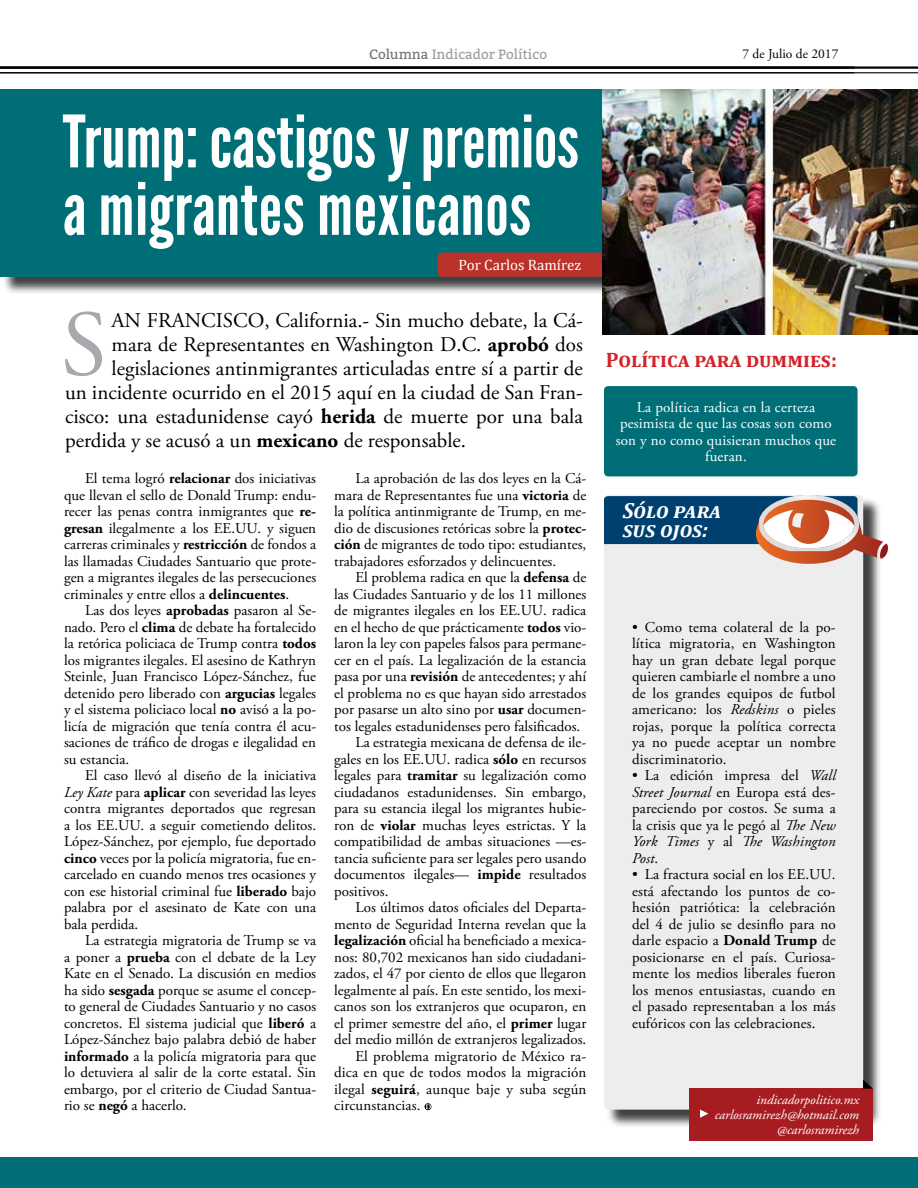
<style>
.page{position:relative;width:918px;height:1188px;background:#fff}
.page>*{position:absolute;margin:0;border:0;box-sizing:border-box;transform-origin:0 0}
.t1{font:93.45px "Adobe Garamond Pro";color:#a7a9ac}
.t2{font:72px/67.5px "League Gothic";color:#fff}
.t3{font:italic 700 21.9px/19.5px "Cambria";color:#fff}
.t4{font:21px "Adobe Garamond Pro";color:#000}
.t5{font:700 21px "Cambria";color:#d2232a}
.t6{font:15px/16.5px "Adobe Garamond Pro";color:#000;text-align:justify}
.t7{font:15px/16.5px "Adobe Garamond Pro";letter-spacing:.01em;color:#fff;text-align:center}
.t8{font:15px "Cambria";color:#fff}
.t9{font:italic 13.5px/15px "Adobe Garamond Pro";color:#fff;text-align:right}
.t10{font:13.5px "Bitter";color:#999b9e}
.t11{font:13.5px "Adobe Garamond Pro";color:#000}
.s1{color:#717275}
.s2{font-weight:700}
.s3{font-style:italic}
</style>
<div class="page">
<hr style="left:0;top:66px;width:918px;height:3px;background:#000">
<hr style="left:0;top:72px;width:918px;height:1px;background:#000">
<div style="left:2px;top:92px;width:916px;height:203px;background:#000;opacity:.75"></div>
<div style="left:0;top:89px;width:918px;height:188px;background:#006e77"></div>
<div style="left:438px;top:253px;width:215px;height:24px;background:#bb322a;border-radius:4px"></div>
<svg style="left:426px;top:1104px;width:5px;height:5px"></svg>
<div style="left:604px;top:386px;width:254px;height:90px;background:#006e77;border-radius:4px"></div>
<div style="left:606px;top:497px;width:276px;height:631px;background:#000;opacity:.75"></div>
<div style="left:604px;top:495px;width:259px;height:615px;background:#ededee;border-radius:4px"></div>
<svg style="left:604px;top:495px;width:284px;height:69px"></svg>
<div style="left:690px;top:1089px;width:183px;height:52px;background:#a71c20"></div>
<svg style="left:700px;top:1110px;width:8px;height:8px"></svg>
<svg style="left:863px;top:1080px;width:10px;height:9px"></svg>
<img style="left:602px;top:89px;width:316px;height:246px">
<div style="left:0;top:1158px;width:918px;height:30px;background:#006e77"></div>
<p class="t10" style="left:369px;top:45px;width:179px"><span class="s1">Columna</span> Indicador Político</p>
<p class="t11" style="left:742px;top:46px;width:98px">7 de Julio de 2017</p>
<h2 class="t2" style="left:63px;top:108px;width:518px">Trump: castigos y premios a migrantes mexicanos</h2>
<p class="t8" style="left:459px;top:256px;width:124px">Por Carlos Ramírez</p>
<h1 class="t1" style="left:61px;top:289px;width:47px">S</h1>
<h3 class="t4" style="left:112px;top:307px;width:473px">AN FRANCISCO, California.- Sin mucho debate, la Cá-</h3>
<h3 class="t4" style="left:112px;top:331px;width:473px">mara de Representantes en Washington D.C. <span class="s2">aprobó</span> dos</h3>
<h3 class="t4" style="left:112px;top:355px;width:473px">legislaciones antinmigrantes articuladas entre sí a partir de</h3>
<h3 class="t4" style="left:65px;top:379px;width:519px">un incidente ocurrido en el 2015 aquí en la ciudad de San Fran-</h3>
<h3 class="t4" style="left:65px;top:403px;width:519px">cisco: una estadunidense cayó <span class="s2">herida</span> de muerte por una bala</h3>
<h3 class="t4" style="left:65px;top:427px;width:403px">perdida y se acusó a un <span class="s2">mexicano</span> de responsable.</h3>
<p class="t6" style="left:64px;top:471px;width:254px;text-indent:21px">El tema logró <span class="s2">relacionar</span> dos iniciativas que llevan el sello de Donald Trump: endu&shy;recer las penas contra inmigrantes que <span class="s2">re&shy;gresan</span> ilegalmente a los EE.UU. y siguen carreras criminales y <span class="s2">restricción</span> de fondos a las llamadas Ciudades Santuario que prote&shy;gen a migrantes ilegales de las persecuciones criminales y entre ellos a <span class="s2">delincuentes</span>.</p>
<p class="t6" style="left:64px;top:603px;width:254px;text-indent:21px">Las dos leyes <span class="s2">aprobadas</span> pasaron al Se&shy;nado. Pero el <span class="s2">clima</span> de debate ha fortalecido la retórica policiaca de Trump contra <span class="s2">todos </span>los migrantes ilegales. El asesino de Kathryn Steinle, Juan Francisco López-Sánchez, fue detenido pero liberado con <span class="s2">argucias</span> legales y el sistema policiaco local <span class="s2">no</span> avisó a la po&shy;licía de migración que tenía contra él acu&shy;saciones de tráfico de drogas e ilegalidad en su estancia.</p>
<p class="t6" style="left:64px;top:768px;width:254px;text-indent:21px">El caso llevó al diseño de la iniciativa <span class="s3">Ley Kate</span> para <span class="s2">aplicar</span> con severidad las leyes contra migrantes deportados que regresan a los EE.UU. a seguir cometiendo delitos.<br>López-Sánchez, por ejemplo, fue deportado <span class="s2">cinco</span> veces por la policía migratoria, fue en&shy;carcelado en cuando menos tres ocasiones y con ese historial criminal fue <span class="s2">liberado</span> bajo palabra por el asesinato de Kate con una bala perdida.</p>
<p class="t6" style="left:64px;top:933px;width:254px;text-indent:21px">La estrategia migratoria de Trump se va a poner a <span class="s2">prueba</span> con el debate de la Ley Kate en el Senado. La discusión en medios ha sido <span class="s2">sesgada</span> porque se asume el concep&shy;to general de Ciudades Santuario y no casos concretos. El sistema judicial que <span class="s2">liberó</span> a López-Sánchez bajo palabra debió de haber <span class="s2">informado</span> a la policía migratoria para que lo detuviera al salir de la corte estatal. Sin embargo, por el criterio de Ciudad Santua&shy;rio se <span class="s2">negó</span> a hacerlo.</p>
<p class="t6" style="left:334px;top:471px;width:254px;text-indent:21px">La aprobación de las dos leyes en la Cá&shy;mara de Representantes fue una <span class="s2">victoria</span> de la política antinmigrante de Trump, en me&shy;dio de discusiones retóricas sobre la <span class="s2">protec&shy;ción</span> de migrantes de todo tipo: estudiantes, trabajadores esforzados y delincuentes.</p>
<p class="t6" style="left:355px;top:570px;width:232px">El problema radica en que la <span class="s2">defensa</span> de</p>
<p class="t6" style="left:334px;top:586px;width:254px">las Ciudades Santuario y de los 11 millones</p>
<p class="t6" style="left:334px;top:603px;width:254px">de migrantes ilegales en los EE.UU. radica</p>
<p class="t6" style="left:334px;top:619px;width:254px">en el hecho de que prácticamente <span class="s2">todos</span> vio-</p>
<p class="t6" style="left:334px;top:636px;width:254px">laron la ley con papeles falsos para permane-</p>
<p class="t6" style="left:334px;top:652px;width:254px">cer en el país. La legalización de la estancia</p>
<p class="t6" style="left:334px;top:669px;width:254px">pasa por una <span class="s2">revisión</span> de antecedentes; y ahí</p>
<p class="t6" style="left:334px;top:685px;width:254px">el problema no es que hayan sido arrestados</p>
<p class="t6" style="left:334px;top:702px;width:254px">por pasarse un alto sino por <span class="s2">usar</span> documen-</p>
<p class="t6" style="left:334px;top:718px;width:248px">tos legales estadunidenses pero falsificados.</p>
<p class="t6" style="left:355px;top:735px;width:232px">La estrategia mexicana de defensa de ile-</p>
<p class="t6" style="left:334px;top:751px;width:254px">gales en los EE.UU. radica <span class="s2">sólo</span> en recursos</p>
<p class="t6" style="left:334px;top:768px;width:254px">legales para <span class="s2">tramitar</span> su legalización como</p>
<p class="t6" style="left:334px;top:784px;width:254px">ciudadanos estadunidenses. Sin embargo,</p>
<p class="t6" style="left:334px;top:801px;width:254px">para su estancia ilegal los migrantes hubie-</p>
<p class="t6" style="left:334px;top:817px;width:254px">ron de <span class="s2">violar</span> muchas leyes estrictas. Y la</p>
<p class="t6" style="left:334px;top:834px;width:254px">compatibilidad de ambas situaciones —es-</p>
<p class="t6" style="left:334px;top:850px;width:254px">tancia suficiente para ser legales pero usando</p>
<p class="t6" style="left:334px;top:867px;width:254px">documentos ilegales— <span class="s2">impide</span> resultados</p>
<p class="t6" style="left:334px;top:883px;width:56px">positivos.</p>
<p class="t6" style="left:355px;top:900px;width:232px">Los últimos datos oficiales del Departa-</p>
<p class="t6" style="left:334px;top:916px;width:254px">mento de Seguridad Interna revelan que la</p>
<p class="t6" style="left:334px;top:933px;width:254px"><span class="s2">legalización</span> oficial ha beneficiado a mexica-</p>
<p class="t6" style="left:334px;top:949px;width:254px">nos: 80,702 mexicanos han sido ciudadani-</p>
<p class="t6" style="left:334px;top:966px;width:254px">zados, el 47 por ciento de ellos que llegaron</p>
<p class="t6" style="left:334px;top:982px;width:254px">legalmente al país. En este sentido, los mexi-</p>
<p class="t6" style="left:334px;top:999px;width:254px">canos son los extranjeros que ocuparon, en</p>
<p class="t6" style="left:334px;top:1015px;width:254px">el primer semestre del año, el <span class="s2">primer</span> lugar</p>
<p class="t6" style="left:334px;top:1032px;width:254px">del medio millón de extranjeros legalizados.</p>
<p class="t6" style="left:355px;top:1048px;width:232px">El problema migratorio de México ra-</p>
<p class="t6" style="left:334px;top:1065px;width:254px">dica en que de todos modos la migración</p>
<p class="t6" style="left:334px;top:1081px;width:254px">ilegal <span class="s2">seguirá</span>, aunque baje y suba según</p>
<p class="t6" style="left:334px;top:1098px;width:88px">circunstancias.</p>
<h3 class="t5" style="left:606px;top:346px;width:233px">Política para dummies:</h3>
<p class="t7" style="left:616px;top:399px;width:222px">La política radica en la certeza pesimista de que las cosas son como son y no como quisieran muchos que fueran.</p>
<h3 class="t3" style="left:623px;top:500px;width:100px">Sólo para sus ojos:</h3>
<p class="t6" style="left:632px;top:619px;width:205px">• Como tema colateral de la po&shy;lítica migratoria, en Washington hay un gran debate legal porque quieren cambiarle el nombre a uno de los grandes equipos de futbol americano: los <span class="s3">Redskins</span> o pieles rojas, porque la política correcta ya no puede aceptar un nombre discriminatorio.</p>
<p class="t6" style="left:632px;top:768px;width:205px">• La edición impresa del <span class="s3">Wall Street Journal</span> en Europa está des&shy;pareciendo por costos. Se suma a la crisis que ya le pegó al <span class="s3">The New York Times</span> y al <span class="s3">The Washington Post</span>.</p>
<p class="t6" style="left:632px;top:867px;width:205px">• La fractura social en los EE.UU. está afectando los puntos de co&shy;hesión patriótica: la celebración del 4 de julio se desinflo para no darle espacio a <span class="s2">Donald Trump</span> de posicionarse en el país. Curiosa&shy;mente los medios liberales fueron los menos entusiastas, cuando en el pasado representaban a los más eufóricos con las celebraciones.</p>
<p class="t9" style="left:715px;top:1092px;width:146px">indicadorpolitico.mx carlosramirezh@hotmail.com @carlosramirezh</p>
</div>
